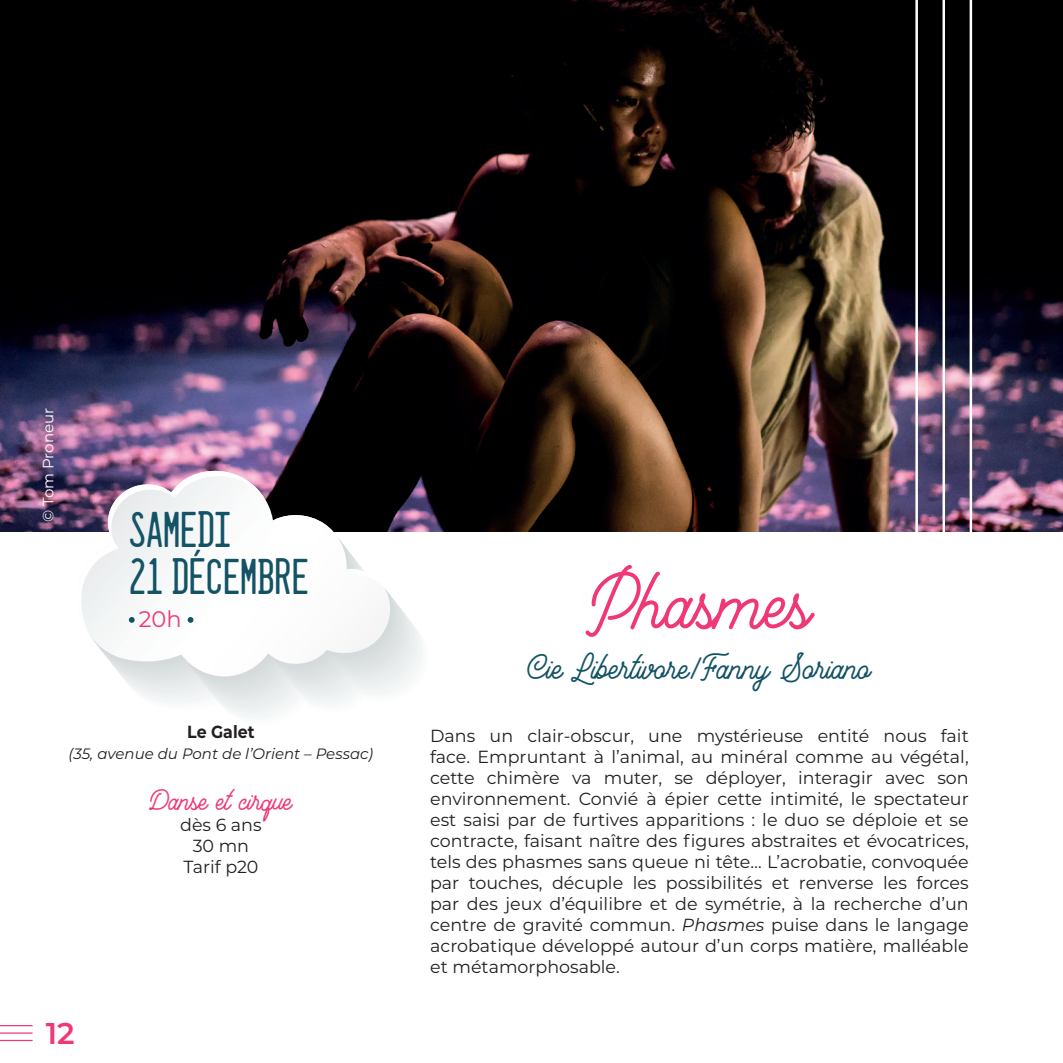
<style>
.page{position:relative;width:1063px;height:1063px;background:#fff}
.page>*{position:absolute;margin:0;border:0;box-sizing:border-box;transform-origin:0 0}
.t1{font:67.5px "Mountecarlo";color:#ef3875}
.t2{font:45px/46.8px "Dealerplate California";color:#135365}
.t3{font:30px "Mountecarlo";color:#135365}
.t4{font:600 30px "Montserrat Alternates";color:#ef3875}
.t5{font:25px "Mountecarlo";color:#ef3875}
.t6{font:22.5px "Montserrat";color:#ef3875}
.t7{font:17.5px/21px "Montserrat";color:#231f20;text-align:justify}
.t8{font:700 17.5px "Montserrat";color:#231f20;scale:.9 1}
.t9{font:italic 15px "Montserrat";color:#231f20}
.t10{font:15px "Montserrat";color:#fff}
.s1{font-style:italic}
</style>
<div class="page">
<hr style="left:0;top:1025px;width:33px;height:1px;background:#ef3875">
<hr style="left:0;top:1032px;width:33px;height:2px;background:#ef3875">
<hr style="left:0;top:1040px;width:33px;height:1px;background:#ef3875">
<img style="left:0;top:0;width:1063px;height:531px">
<svg style="left:91px;top:471px;width:303px;height:206px"></svg>
<svg style="left:275px;top:512px;width:65px;height:29px"></svg>
<svg style="left:350px;top:569px;width:36px;height:21px"></svg>
<svg style="left:76px;top:468px;width:190px;height:168px"></svg>
<hr style="left:970px;top:0;width:2px;height:555px;background:#fff">
<hr style="left:943px;top:0;width:2px;height:546px;background:#fff">
<hr style="left:915px;top:0;width:3px;height:555px;background:#fff">
<p class="t10" style="left:38px;top:522px;width:116px;rotate:-90deg">© Tom Proneur</p>
<h2 class="t2" style="left:129px;top:504px;width:182px">SAMEDI<br>21 DÉCEMBRE</h2>
<p class="t6" style="left:139px;top:603px;width:44px">20h</p>
<p class="t8" style="left:187px;top:720px;width:76px">Le Galet</p>
<p class="t9" style="left:69px;top:744px;width:306px">(35, avenue du Pont de l’Orient – Pessac)</p>
<h3 class="t5" style="left:149px;top:783px;width:145px">Danse et cirque</h3>
<p class="t7" style="left:180px;top:814px;width:83px;text-align:center">dès 6 ans<br>30 mn<br>Tarif p20</p>
<h3 class="t4" style="left:46px;top:1012px;width:30px">12</h3>
<h1 class="t1" style="left:586px;top:553px;width:229px">Phasmes</h1>
<h3 class="t3" style="left:527px;top:645px;width:346px">Cie Libertivore/Fanny Soriano</h3>
<p class="t7" style="left:430px;top:724px;width:540px">Dans un clair-obscur, une mystérieuse entité nous fait face. Empruntant à l’animal, au minéral comme au végétal, cette chimère va muter, se déployer, interagir avec son environnement. Convié à épier cette intimité, le spectateur est saisi par de furtives apparitions : le duo se déploie et se contracte, faisant naître des figures abstraites et évocatrices, tels des phasmes sans queue ni tête… L’acrobatie, convoquée par touches, décuple les possibilités et renverse les forces par des jeux d’équilibre et de symétrie, à la recherche d’un centre de gravité commun. <span class="s1">Phasmes</span> puise dans le langage acrobatique développé autour d’un corps matière, malléable et métamorphosable.</p>
</div>
